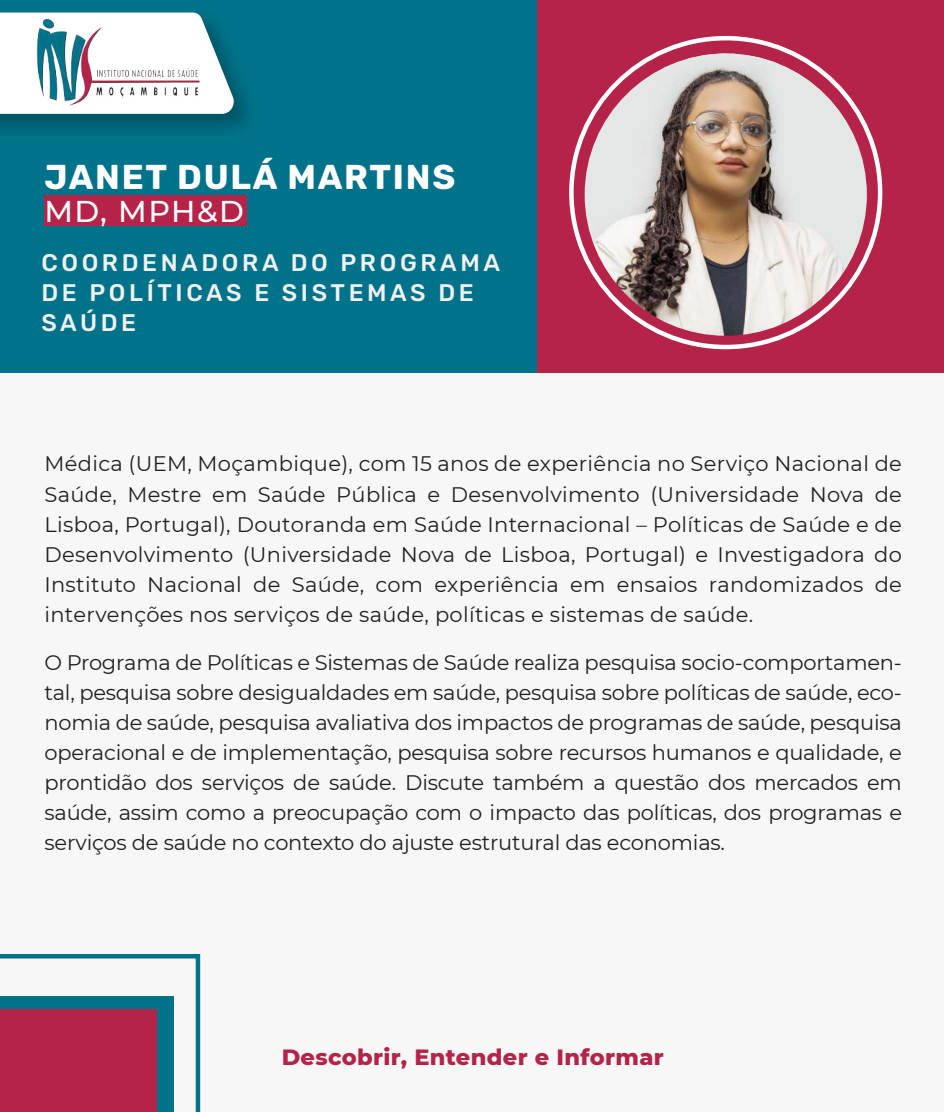
<style>
.page{position:relative;width:944px;height:1112px;background:#f7f7f7}
.page>*{position:absolute;margin:0;border:0;box-sizing:border-box;transform-origin:0 0}
.t1{font:700 34.5px "Rubik";letter-spacing:.05em;color:#fff}
.t2{font:500 30px "Montserrat";color:#fff}
.t3{font:300 24px/29.8px "Rubik";letter-spacing:.15em;color:#f1f1f1}
.t4{font:800 22.5px "Montserrat";letter-spacing:.015em;color:#b52348}
.t5{font:21px/30px "Montserrat";letter-spacing:-.005em;color:#231f20;text-align:justify}
</style>
<div class="page">
<div style="left:26px;top:0;width:918px;height:372px;background:#b52348"></div>
<div style="left:0;top:0;width:536px;height:372px;background:#00738a"></div>
<div style="left:44px;top:196px;width:203px;height:30px;background:#b52348"></div>
<img style="left:0;top:12px;width:247px;height:118px">
<svg style="left:0;top:13px;width:236px;height:101px"></svg>
<img style="left:20px;top:15px;width:188px;height:97px">
<img style="left:585px;top:53px;width:282px;height:283px;border-radius:141px">
<svg style="left:0;top:954px;width:200px;height:158px"></svg>
<div style="left:0;top:995px;width:174px;height:117px;background:#00738a"></div>
<div style="left:0;top:1008px;width:157px;height:104px;background:#b52348"></div>
<h1 class="t1" style="left:44px;top:157px;width:412px">JANET DULÁ MARTINS</h1>
<h2 class="t2" style="left:44px;top:191px;width:201px">MD, MPH&amp;D</h2>
<p class="t3" style="left:41px;top:249px;width:460px">COORDENADORA DO PROGRAMA<br>DE POLÍTICAS E SISTEMAS DE<br>SAÚDE</p>
<p class="t5" style="left:44px;top:448px;width:859px">Médica (UEM, Moçambique), com 15 anos de experiência no Serviço Nacional de Saúde, Mestre em Saúde Pública e Desenvolvimento (Universidade Nova de Lisboa, Portugal), Doutoranda em Saúde Internacional – Políticas de Saúde e de Desenvolvimento (Universidade Nova de Lisboa, Portugal) e Investigadora do Instituto Nacional de Saúde, com experiência em ensaios randomizados de intervenções nos serviços de saúde, políticas e sistemas de saúde.</p>
<p class="t5" style="left:44px;top:646px;width:859px">O Programa de Políticas e Sistemas de Saúde realiza pesquisa socio-comportamen&shy;tal, pesquisa sobre desigualdades em saúde, pesquisa sobre políticas de saúde, eco&shy;nomia de saúde, pesquisa avaliativa dos impactos de programas de saúde, pesquisa operacional e de implementação, pesquisa sobre recursos humanos e qualidade, e prontidão dos serviços de saúde. Discute também a questão dos mercados em saúde, assim como a preocupação com o impacto das políticas, dos programas e serviços de saúde no contexto do ajuste estrutural das economias.</p>
<p class="t4" style="left:282px;top:1040px;width:384px">Descobrir, Entender e Informar</p>
</div>
